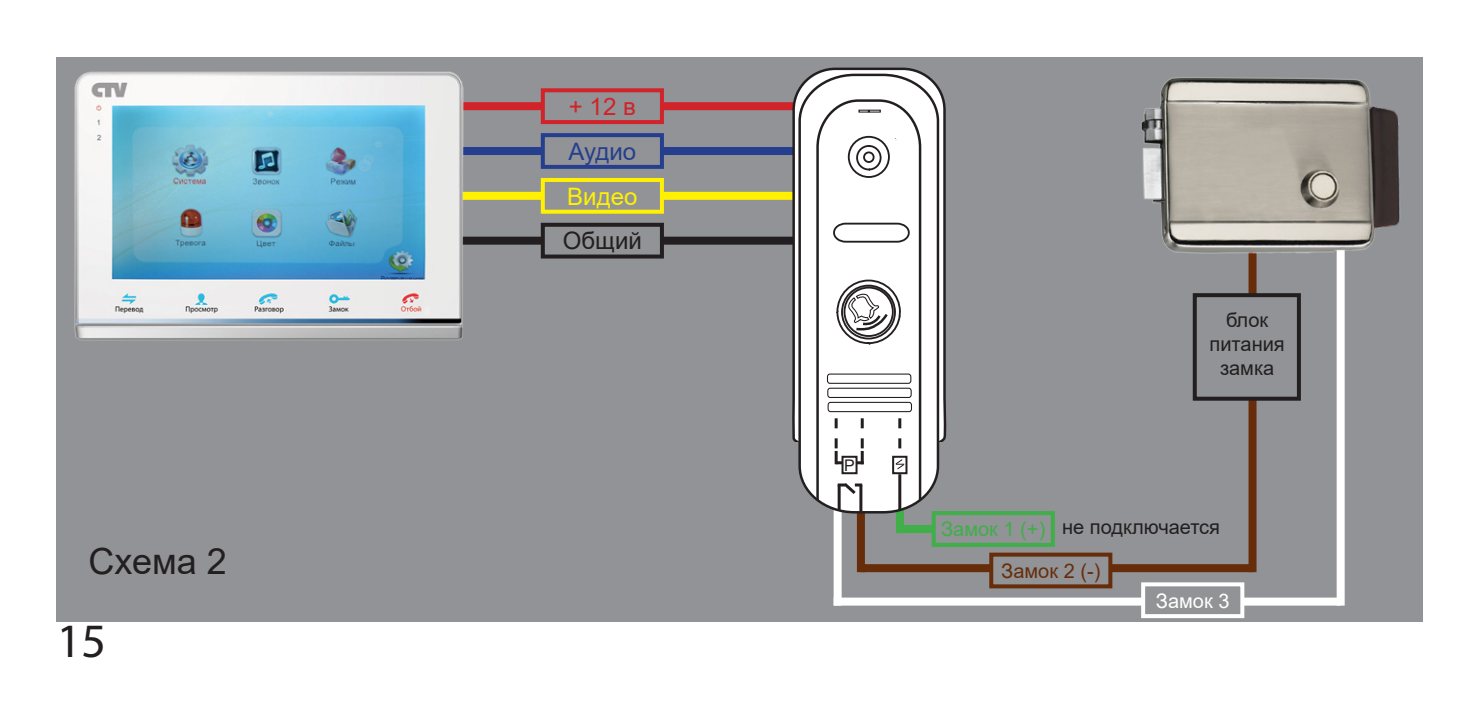
<style>
.page{position:relative;width:1480px;height:719px;background:#fff}
.page>*{position:absolute;margin:0;border:0;box-sizing:border-box;transform-origin:0 0}
.t1{font:48px "Myriad Pro";color:#231f20}
.t2{font:36px "Arial";color:#231f20}
.t3{font:24px "Arial";letter-spacing:-.005em;color:#253f8e}
.t4{font:24px "Arial";color:#fff101}
.t5{font:24px "Arial";color:#231f20}
.t6{font:24px "Arial";color:#d1232a}
.t7{font:20px/24px "Arial";color:#231f20;text-align:center}
.t8{font:20px "Arial";color:#40ae49}
.t9{font:20px "Arial";color:#672d0b}
.t10{font:20px "Arial";color:#fff}
.t11{font:16px "Arial";color:#231f20}
</style>
<div class="page">
<div style="left:57px;top:57px;width:1366px;height:563px;background:#919396"></div>
<div style="left:337px;top:102px;width:564px;height:8px;background:#d1232a"></div>
<div style="left:1336px;top:240px;width:8px;height:365px;background:#fff"></div>
<div style="left:857px;top:497px;width:8px;height:74px;background:#672d0b"></div>
<div style="left:833px;top:497px;width:8px;height:108px;background:#fff"></div>
<div style="left:1248px;top:174px;width:8px;height:397px;background:#672d0b"></div>
<div style="left:896px;top:480px;width:8px;height:53px;background:#40ae49"></div>
<div style="left:337px;top:147px;width:564px;height:8px;background:#253f8e"></div>
<div style="left:337px;top:192px;width:564px;height:8px;background:#fff101"></div>
<div style="left:337px;top:236px;width:564px;height:8px;background:#231f20"></div>
<svg style="left:791px;top:67px;width:156px;height:374px"></svg>
<svg style="left:797px;top:72px;width:143px;height:441px;background:#d8d8d8"></svg>
<img style="left:1141px;top:77px;width:259px;height:184px">
<img style="left:74px;top:71px;width:436px;height:270px">
<svg style="left:817px;top:100px;width:103px;height:412px;background:#e3e3e3"></svg>
<div style="left:899px;top:524px;width:134px;height:8px;background:#40ae49"></div>
<svg style="left:864px;top:563px;width:385px;height:8px;background:#6c3b1e"></svg>
<div style="left:833px;top:597px;width:507px;height:8px;background:#fff"></div>
<div style="left:543px;top:90px;width:119px;height:32px;background:#919396"></div>
<div style="left:541px;top:88px;width:123px;height:36px;border:4px solid #d1232a"></div>
<div style="left:933px;top:512px;width:119px;height:32px;background:#919396"></div>
<div style="left:931px;top:510px;width:123px;height:36px;border:4px solid #40ae49"></div>
<div style="left:1143px;top:584px;width:99px;height:31px;background:#919396"></div>
<div style="left:1141px;top:582px;width:103px;height:35px;border:4px solid #fff"></div>
<div style="left:991px;top:554px;width:119px;height:32px;background:#919396"></div>
<div style="left:989px;top:552px;width:123px;height:36px;border:4px solid #672d0b"></div>
<div style="left:543px;top:135px;width:119px;height:32px;background:#919396"></div>
<div style="left:541px;top:133px;width:123px;height:36px;border:4px solid #253f8e"></div>
<div style="left:543px;top:180px;width:119px;height:31px;background:#919396"></div>
<div style="left:541px;top:178px;width:123px;height:35px;border:4px solid #fff101"></div>
<div style="left:543px;top:224px;width:119px;height:32px;background:#919396"></div>
<div style="left:541px;top:222px;width:123px;height:36px;border:4px solid #231f20"></div>
<div style="left:1194px;top:295px;width:104px;height:103px;background:#919396"></div>
<div style="left:1192px;top:293px;width:108px;height:107px;border:4px solid #231f20"></div>
<p class="t2" style="left:88px;top:536px;width:140px">Схема 2</p>
<p class="t1" style="left:57px;top:611px;width:51px">15</p>
<p class="t6" style="left:569px;top:90px;width:68px">+ 12 в</p>
<p class="t3" style="left:568px;top:135px;width:69px">Аудио</p>
<p class="t4" style="left:567px;top:179px;width:72px">Видео</p>
<p class="t5" style="left:563px;top:224px;width:81px">Общий</p>
<p class="t11" style="left:844px;top:454px;width:12px">Р</p>
<p class="t7" style="left:1209px;top:308px;width:77px">блок питания замка</p>
<p class="t8" style="left:941px;top:515px;width:106px">Замок 1 (+)</p>
<p class="t7" style="left:1062px;top:514px;width:159px">не подключается</p>
<p class="t9" style="left:1001px;top:556px;width:101px">Замок 2 (-)</p>
<p class="t10" style="left:1155px;top:586px;width:75px">Замок 3</p>
</div>
